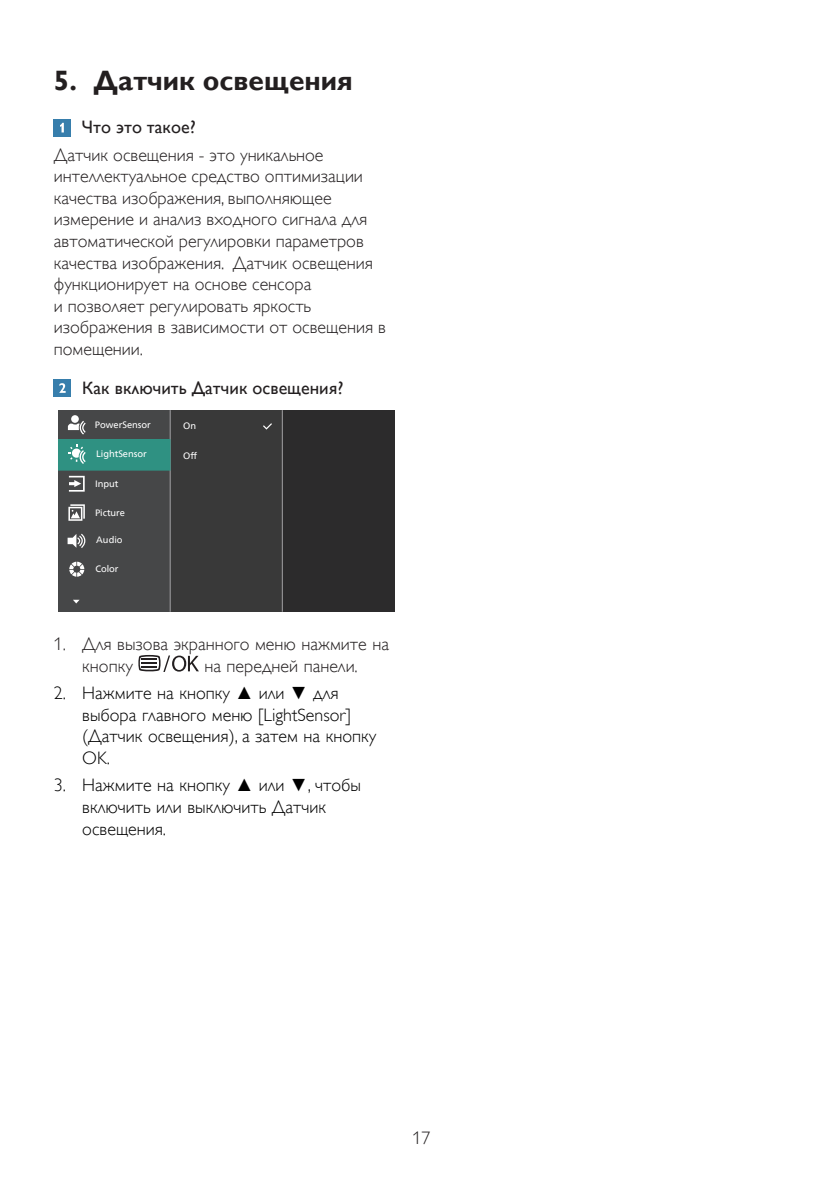
<style>
.page{position:relative;width:840px;height:1191px;background:#fff}
.page>*{position:absolute;margin:0;border:0;box-sizing:border-box;transform-origin:0 0}
.t1{font:700 28px "Gill Sans Alt One WGL";color:#231f20}
.chapter-paragraph{font:18px/21.6px "Gill Sans Alt One WGL Light";color:#231f20}
.t2{font:18px/21.6px "Gill Sans Alt One WGL Light";color:#000}
.Heading_4{font:18px "Gill Sans Alt One WGL";color:#231f20}
.t3{font:9.2px "Neue Frutiger World";color:#fff}
</style>
<div class="page">
<div style="left:54px;top:119px;width:17px;height:17px;background:#377eac"></div>
<svg style="left:60px;top:123px;width:4px;height:9px"></svg>
<div style="left:54px;top:379px;width:17px;height:17px;background:#377eac"></div>
<svg style="left:59px;top:383px;width:7px;height:10px"></svg>
<div style="left:58px;top:410px;width:112px;height:202px;background:#464748"></div>
<div style="left:170px;top:410px;width:112px;height:202px;background:#393939"></div>
<div style="left:282px;top:410px;width:112px;height:202px;background:#2c2b2c"></div>
<hr style="left:170px;top:410px;width:1px;height:202px;background:#a2a1a4">
<hr style="left:282px;top:410px;width:1px;height:202px;background:#a2a1a4">
<svg style="left:73px;top:600px;width:7px;height:3px"></svg>
<div style="left:58px;top:440px;width:112px;height:30px;background:#2f9182"></div>
<div style="left:58px;top:439px;width:112px;height:31px;border:1px solid #2f9182"></div>
<svg style="left:69px;top:476px;width:16px;height:15px"></svg>
<svg style="left:68px;top:504px;width:17px;height:17px"></svg>
<svg style="left:69px;top:561px;width:15px;height:15px"></svg>
<svg style="left:263px;top:423px;width:9px;height:7px"></svg>
<div style="left:71px;top:415px;width:8px;height:8px;background:#fff;border-radius:50%"></div>
<svg style="left:68px;top:421px;width:18px;height:13px"></svg>
<svg style="left:68px;top:445px;width:18px;height:19px"></svg>
<svg style="left:68px;top:534px;width:17px;height:14px"></svg>
<svg style="left:138px;top:655px;width:61px;height:17px"></svg>
<p class="t1" style="left:54px;top:61px;width:300px">5. Датчик освещения</p>
<p class="Heading_4" style="left:82px;top:115px;width:115px">Что это такое?</p>
<p class="chapter-paragraph" style="left:54px;top:144px;width:333px">Датчик освещения - это уникальное интеллектуальное средство оптимизации качества изображения, выполняющее измерение и анализ входного сигнала для автоматической регулировки параметров качества изображения. Датчик освещения функционирует на основе сенсора<br>и позволяет регулировать яркость изображения в зависимости от освещения в помещении.</p>
<p class="Heading_4" style="left:82px;top:375px;width:262px">Как включить Датчик освещения?</p>
<p class="t3" style="left:183px;top:419px;width:14px">On</p>
<p class="t3" style="left:183px;top:448px;width:15px">Off</p>
<p class="t3" style="left:95px;top:476px;width:25px">Input</p>
<p class="t3" style="left:95px;top:505px;width:31px">Picture</p>
<p class="t3" style="left:95px;top:417px;width:57px">PowerSensor</p>
<p class="t3" style="left:96px;top:446px;width:52px">LightSensor</p>
<p class="t3" style="left:96px;top:532px;width:28px">Audio</p>
<p class="t3" style="left:95px;top:561px;width:25px">Color</p>
<p class="chapter-paragraph" style="left:82px;top:633px;width:308px;text-indent:-28px">1. Для вызова экранного меню нажмите на кнопку</p>
<p class="chapter-paragraph" style="left:204px;top:655px;width:155px">на передней панели.</p>
<p class="t2" style="left:82px;top:682px;width:295px;text-indent:-28px">2. Нажмите на кнопку ▲ или ▼ для выбора главного меню [LightSensor] (Датчик освещения), а затем на кнопку<br>OK.</p>
<p class="t2" style="left:82px;top:774px;width:280px;text-indent:-28px">3. Нажмите на кнопку ▲ или ▼, чтобы включить или выключить Датчик освещения.</p>
<p class="chapter-paragraph" style="left:412px;top:1127px;width:19px">17</p>
</div>
